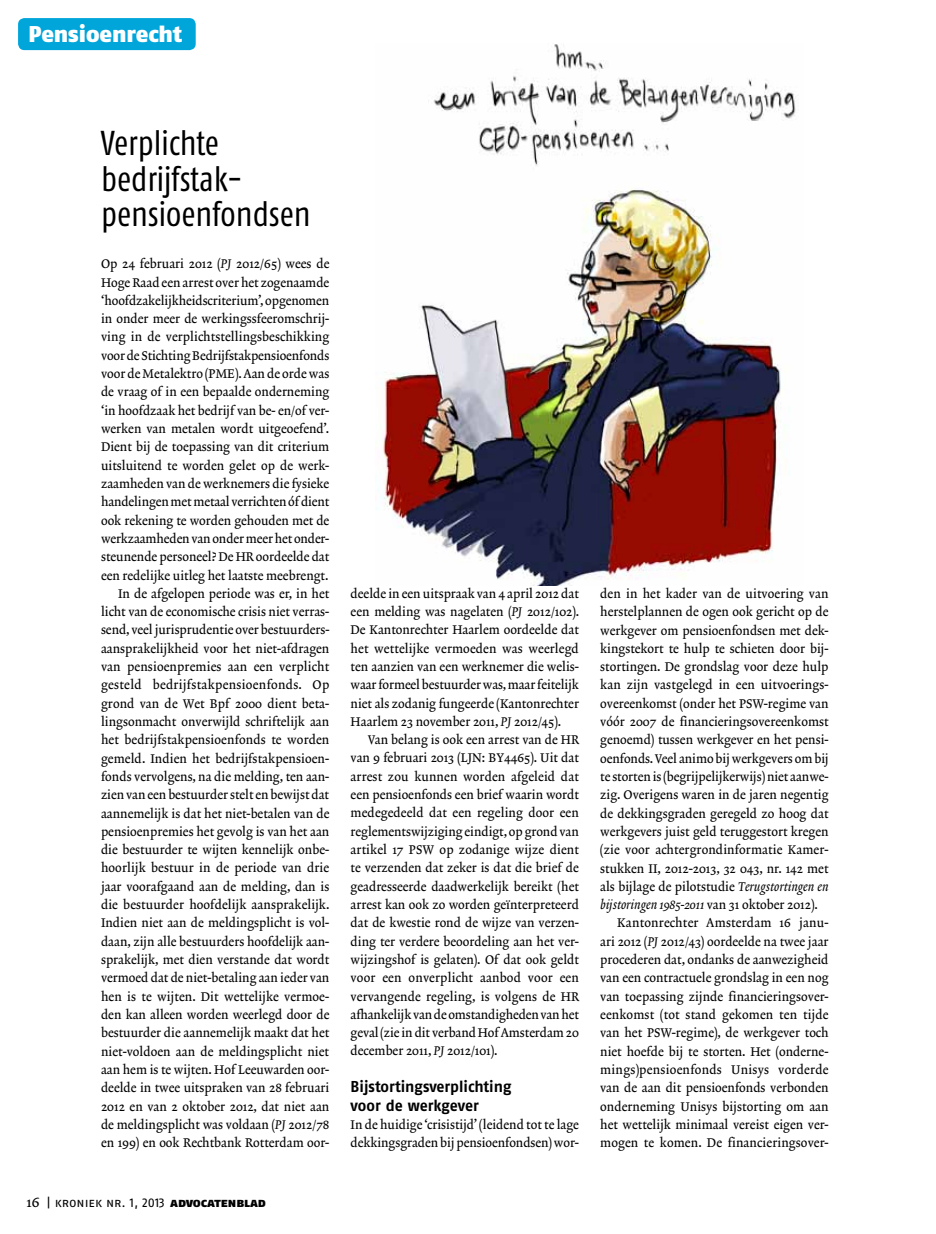
<style>
.page{position:relative;width:936px;height:1234px;background:#fff}
.page>*{position:absolute;margin:0;border:0;box-sizing:border-box;transform-origin:0 0}
.t1{font:34.5px/35.2px "Fago Co Regular Lf";color:#000}
.t2{font:22.8px "Fago No Black Lf";letter-spacing:-.005em;color:#fff}
.t3{font:15.75px/18.3px "Fago No Bold Lf";letter-spacing:-.005em;color:#000;scale:.96 1}
.t4{font:12.75px/18.3px "Lexicon No 2 Roman A Txt";color:#000;text-align:justify;scale:.96 1}
.t5{font:12.75px "Lexicon No 2 Italic A Txt";color:#000;scale:.96 1}
.t6{font:12.75px "Fago No Regular Lf Caps";color:#000}
.s1{font-family:"Lexicon No 2 Italic A Txt"}
.s2{font-family:"Lexicon No 2 Roman A Txt";font-size:14.25px}
.s3{font-family:"Fago No Black Lf Caps"}
.s4{font-family:"Lexicon No 2 Roman A Txt"}
</style>
<div class="page">
<img style="left:375px;top:44px;width:421px;height:541px">
<div style="left:18px;top:18px;width:178px;height:32px;background:#00a5da;border-radius:6px"></div>
<h2 class="t2" style="left:28px;top:20px;width:155px">Pensioenrecht</h2>
<h1 class="t1" style="left:101px;top:125px;width:211px">Verplichte bedrijfstak&shy;pensioenfondsen</h1>
<p class="t4" style="left:101px;top:255px;width:239px;text-align:right">Op 24 februari 2012 (<span class="s1">PJ</span> 2012/65) wees de Hoge Raad een arrest over het zogenaamde ‘hoofdzakelijkheidscriterium’, opgenomen in onder meer de werkingssfeeromschrij&shy;ving in de verplichtstellingsbeschikking voor de Stichting Bedrijfstakpensioenfonds voor de Metalektro (PME). Aan de orde was de vraag of in een bepaalde onderneming ‘in hoofdzaak het bedrijf van be- en/of ver&shy;werken van metalen wordt uitgeoefend’.<br>Dient bij de toepassing van dit criterium uitsluitend te worden gelet op de werk&shy;zaamheden van de werknemers die fysieke handelingen met metaal verrichten óf dient ook rekening te worden gehouden met de werkzaamheden van onder meer het onder&shy;steunende personeel? De HR oordeelde dat een redelijke uitleg het laatste meebrengt.<br>In de afgelopen periode was er, in het licht van de economische crisis niet verras&shy;send, veel jurisprudentie over bestuurders&shy;aansprakelijkheid voor het niet-afdragen van pensioenpremies aan een verplicht gesteld bedrijfstakpensioenfonds. Op grond van de Wet Bpf 2000 dient beta&shy;lingsonmacht onverwijld schriftelijk aan het bedrijfstakpensioenfonds te worden gemeld. Indien het bedrijfstakpensioen&shy;fonds vervolgens, na die melding, ten aan&shy;zien van een bestuurder stelt en bewijst dat aannemelijk is dat het niet-betalen van de pensioenpremies het gevolg is van het aan die bestuurder te wijten kennelijk onbe&shy;hoorlijk bestuur in de periode van drie jaar voorafgaand aan de melding, dan is die bestuurder hoofdelijk aansprakelijk.<br>Indien niet aan de meldingsplicht is vol&shy;daan, zijn alle bestuurders hoofdelijk aan&shy;sprakelijk, met dien verstande dat wordt vermoed dat de niet-betaling aan ieder van hen is te wijten. Dit wettelijke vermoe&shy;den kan alleen worden weerlegd door de bestuurder die aannemelijk maakt dat het niet-voldoen aan de meldingsplicht niet aan hem is te wijten. Hof Leeuwarden oor&shy;deelde in twee uitspraken van 28 februari 2012 en van 2 oktober 2012, dat niet aan de meldingsplicht was voldaan (<span class="s1">PJ</span> 2012/78 en 199) en ook Rechtbank Rotterdam oor-</p>
<p class="t6" style="left:27px;top:1194px;width:241px"><span class="s2">16</span> | kroniek nr. 1, 2013 <span class="s3">advocatenblad</span></p>
<p class="t4" style="left:350px;top:584px;width:240px">deelde in een uitspraak van 4 april 2012 dat een melding was nagelaten (<span class="s1">PJ</span> 2012/102).<br>De Kantonrechter Haarlem oordeelde dat het wettelijke vermoeden was weerlegd ten aanzien van een werknemer die welis&shy;waar formeel bestuurder was, maar feitelijk niet als zodanig fungeerde (Kantonrechter Haarlem 23 november 2011, <span class="s1">PJ</span> 2012/45).</p>
<p class="t4" style="left:350px;top:731px;width:240px;text-indent:17px">Van belang is ook een arrest van de HR van 9 februari 2013 (LJN: BY4465). Uit dat arrest zou kunnen worden afgeleid dat een pensioenfonds een brief waarin wordt medegedeeld dat een regeling door een reglementswijziging eindigt, op grond van artikel 17 PSW op zodanige wijze dient te verzenden dat zeker is dat die brief de geadresseerde daadwerkelijk bereikt (het arrest kan ook zo worden geïnterpreteerd dat de kwestie rond de wijze van verzen&shy;ding ter verdere beoordeling aan het ver&shy;wijzingshof is gelaten). Of dat ook geldt voor een onverplicht aanbod voor een vervangende regeling, is volgens de HR afhankelijk van de omstandigheden van het geval (zie in dit verband Hof Amsterdam 20 december 2011, <span class="s1">PJ</span> 2012/101).</p>
<p class="t3" style="left:350px;top:1077px;width:169px">Bijstortingsverplichting voor de werkgever</p>
<p class="t4" style="left:350px;top:1115px;width:239px">In de huidige ‘crisistijd’ (leidend tot te lage dekkingsgraden bij pensioenfondsen) wor-</p>
<p class="t4" style="left:600px;top:585px;width:239px">den in het kader van de uitvoering van herstelplannen de ogen ook gericht op de werkgever om pensioenfondsen met dek&shy;kingstekort te hulp te schieten door bij&shy;stortingen. De grondslag voor deze hulp kan zijn vastgelegd in een uitvoerings&shy;overeenkomst (onder het PSW-regime van vóór 2007 de financieringsovereenkomst genoemd) tussen werkgever en het pensi&shy;oenfonds. Veel animo bij werkgevers om bij te storten is (begrijpelijkerwijs) niet aanwe&shy;zig. Overigens waren in de jaren negentig de dekkingsgraden geregeld zo hoog dat werkgevers juist geld teruggestort kregen (zie voor achtergrondinformatie Kamer&shy;stukken II, 2012-2013, 32 043, nr. 142 met als bijlage de pilotstudie <span class="s1">Terugstortingen en</span></p>
<p class="t5" style="left:600px;top:897px;width:228px">bijstoringen 1985-2011 <span class="s4">van 31 oktober 2012).</span></p>
<p class="t4" style="left:600px;top:914px;width:239px;text-indent:17px">Kantonrechter Amsterdam 16 janu&shy;ari 2012 (<span class="s1">PJ</span> 2012/43) oordeelde na twee jaar procederen dat, ondanks de aanwezigheid van een contractuele grondslag in een nog van toepassing zijnde financieringsover&shy;eenkomst (tot stand gekomen ten tijde van het PSW-regime), de werkgever toch niet hoefde bij te storten. Het (onderne&shy;mings)pensioenfonds Unisys vorderde van de aan dit pensioenfonds verbonden onderneming Unisys bijstorting om aan het wettelijk minimaal vereist eigen ver&shy;mogen te komen. De financieringsover-</p>
</div>
